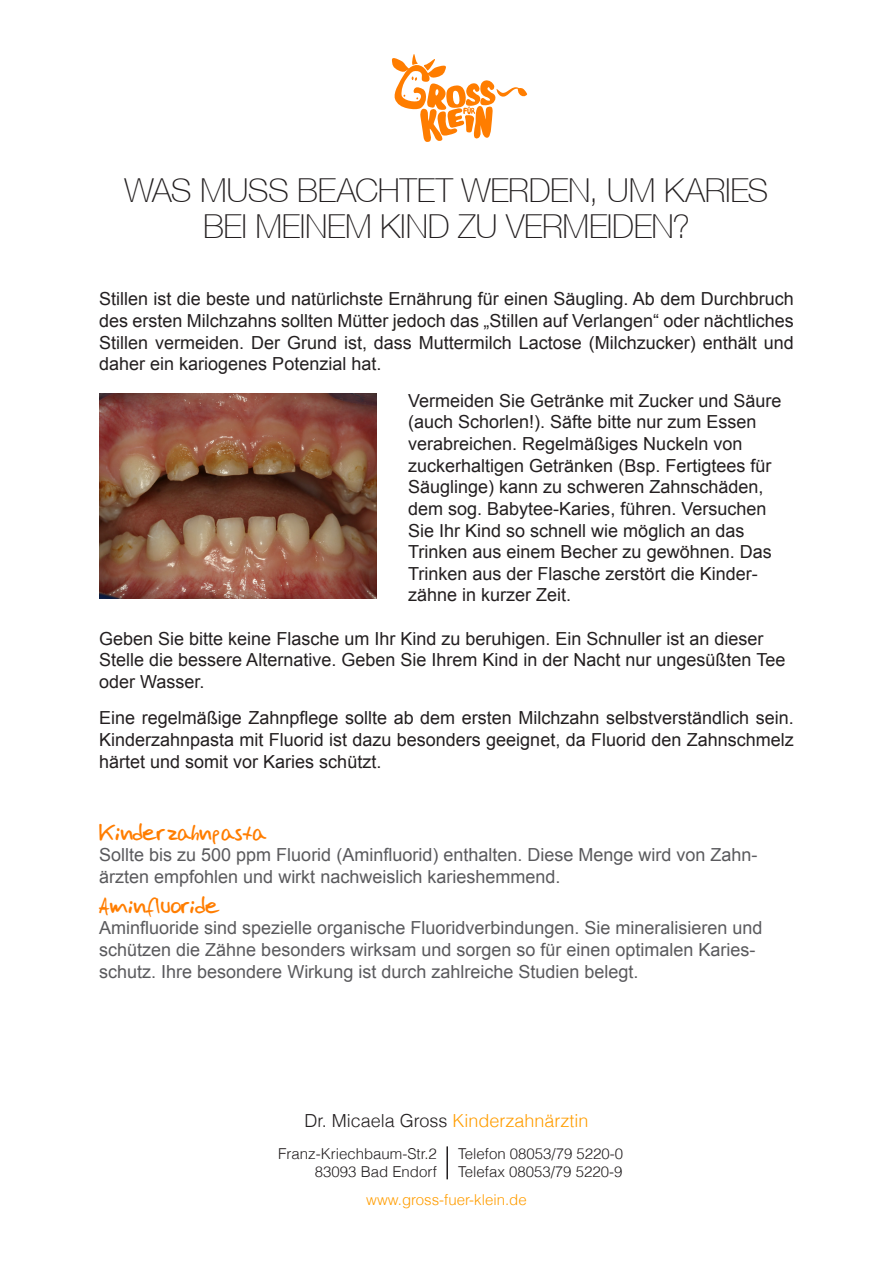
<style>
.page{position:relative;width:893px;height:1263px;background:#fff}
.page>*{position:absolute;margin:0;border:0;box-sizing:border-box;transform-origin:0 0}
.t1{font:100 33px/36px "Helvetica Neue CE";letter-spacing:-.01em;color:#231f20;text-align:center}
.t2{font:21px "Jose Fernandez";color:#ff7d00}
.t3{font:18px/21.6px "Arial";color:#231f20}
.t4{font:18px/21.6px "Arial";color:#5a5a5d}
.t5{font:300 18px "Helvetica";color:#ff9d00}
.t6{font:300 15px "Helvetica";color:#231f20}
.t7{font:300 15px "Helvetica";color:#ff9d00}
.s1{color:#231f20}
</style>
<div class="page">
<svg style="left:392px;top:54px;width:135px;height:88px"></svg>
<hr style="left:446px;top:1146px;width:2px;height:33px;background:#231f20">
<img style="left:99px;top:393px;width:278px;height:205px">
<p class="t1" style="left:125px;top:173px;width:645px">WAS MUSS BEACHTET WERDEN, UM KARIES<br>BEI MEINEM KIND ZU VERMEIDEN?</p>
<p class="t3" style="left:99px;top:289px;width:696px;text-align:justify">Stillen ist die beste und natürlichste Ernährung für einen Säugling. Ab dem Durchbruch des ersten Milchzahns sollten Mütter jedoch das „Stillen auf Verlangen“ oder nächtliches Stillen vermeiden. Der Grund ist, dass Muttermilch Lactose (Milchzucker) enthält und daher ein kariogenes Potenzial hat.</p>
<p class="t3" style="left:408px;top:390px;width:375px">Vermeiden Sie Getränke mit Zucker und Säure (auch Schorlen!). Säfte bitte nur zum Essen verabreichen. Regelmäßiges Nuckeln von</p>
<p class="t3" style="left:408px;top:455px;width:365px">zuckerhaltigen Getränken (Bsp. Fertigtees für Säuglinge) kann zu schweren Zahnschäden, dem sog. Babytee-Karies, führen. Versuchen Sie Ihr Kind so schnell wie möglich an das Trinken aus einem Becher zu gewöhnen. Das Trinken aus der Flasche zerstört die Kinder-</p>
<p class="t3" style="left:408px;top:584px;width:165px">zähne in kurzer Zeit.</p>
<p class="t3" style="left:99px;top:628px;width:688px">Geben Sie bitte keine Flasche um Ihr Kind zu beruhigen. Ein Schnuller ist an dieser<br>Stelle die bessere Alternative. Geben Sie Ihrem Kind in der Nacht nur ungesüßten Tee oder Wasser.</p>
<p class="t3" style="left:99px;top:707px;width:696px;text-align:justify">Eine regelmäßige Zahnpflege sollte ab dem ersten Milchzahn selbstverständlich sein.<br>Kinderzahnpasta mit Fluorid ist dazu besonders geeignet, da Fluorid den Zahnschmelz härtet und somit vor Karies schützt.</p>
<p class="t2" style="left:99px;top:820px;width:168px">Kinderzahnpasta</p>
<p class="t4" style="left:99px;top:844px;width:660px">Sollte bis zu 500 ppm Fluorid (Aminfluorid) enthalten. Diese Menge wird von Zahn&shy;ärzten empfohlen und wirkt nachweislich karieshemmend.</p>
<p class="t2" style="left:99px;top:894px;width:121px">Aminfluoride</p>
<p class="t4" style="left:99px;top:917px;width:665px">Aminfluoride sind spezielle organische Fluoridverbindungen. Sie mineralisieren und schützen die Zähne besonders wirksam und sorgen so für einen optimalen Karies&shy;schutz. Ihre besondere Wirkung ist durch zahlreiche Studien belegt.</p>
<p class="t5" style="left:304px;top:1106px;width:286px"><span class="s1">Dr. Micaela Gross</span> Kinderzahnärztin</p>
<p class="t6" style="left:458px;top:1141px;width:167px">Telefon 08053/79 5220-0</p>
<p class="t6" style="left:458px;top:1159px;width:166px">Telefax 08053/79 5220-9</p>
<p class="t6" style="left:278px;top:1141px;width:160px">Franz-Kriechbaum-Str.2</p>
<p class="t6" style="left:315px;top:1159px;width:123px">83093 Bad Endorf</p>
<p class="t7" style="left:366px;top:1187px;width:162px">www.gross-fuer-klein.de</p>
</div>
